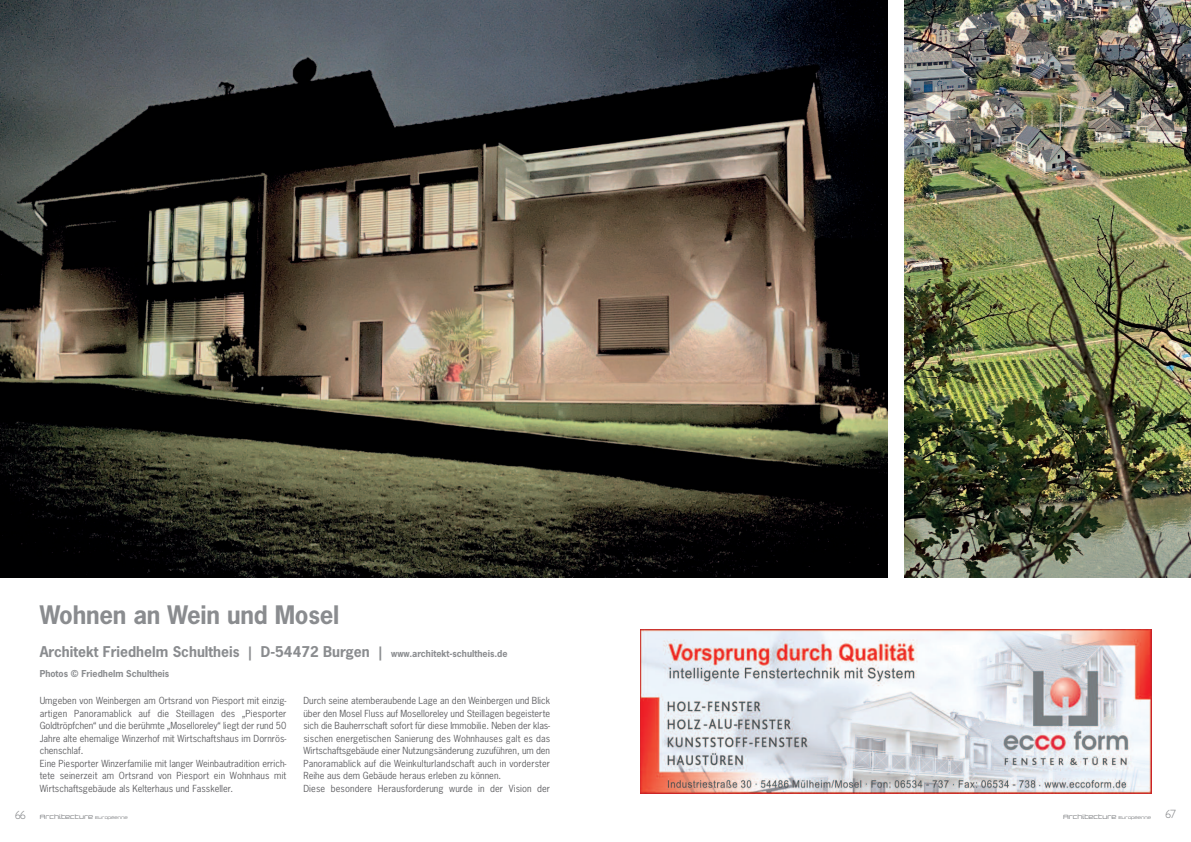
<style>
.page{position:relative;width:1191px;height:842px;background:#fff}
.page>*{position:absolute;margin:0;border:0;box-sizing:border-box;transform-origin:0 0}
.t1{font:700 24px "News Gothic LT";letter-spacing:-.01em;color:#8a8c8f}
.t2{font:700 14px "News Gothic LT";color:#8a8c8f}
.t3{font:300 12px "Gill Sans Std";color:#808285}
.t4{font:9.2px/12.5px "News Gothic LT";color:#636366}
.t5{font:700 9px "News Gothic LT";color:#8a8c8f}
.t6{font:6px "Design System C 500 R";color:#808285}
.s1{font-size:9px}
.s2{font-family:"Gill Sans Std";font-weight:300;font-size:12px}
.s3{font-size:4px}
</style>
<div class="page">
<img style="left:0;top:0;width:887px;height:577px">
<img style="left:641px;top:630px;width:510px;height:164px">
<img style="left:904px;top:0;width:287px;height:577px">
<h1 class="t1" style="left:40px;top:599px;width:301px">Wohnen an Wein und Mosel</h1>
<h2 class="t2" style="left:40px;top:642px;width:469px">Architekt Friedhelm Schultheis | D-54472 Burgen | <span class="s1">www.architekt-schultheis.de</span></h2>
<p class="t5" style="left:40px;top:668px;width:131px">Photos © Friedhelm Schultheis</p>
<p class="t4" style="left:40px;top:694px;width:248px">Umgeben von Weinbergen am Ortsrand von Piesport mit einzig&shy;artigen Panoramablick auf die Steillagen des „Piesporter Goldtröpfchen“ und die berühmte „Moselloreley“ liegt der rund 50<br>Jahre alte ehemalige Winzerhof mit Wirtschaftshaus im Dornrös&shy;chenschlaf.<br>Eine Piesporter Winzerfamilie mit langer Weinbautradition errich&shy;tete seinerzeit am Ortsrand von Piesport ein Wohnhaus mit Wirtschaftsgebäude als Kelterhaus und Fasskeller.</p>
<p class="t4" style="left:303px;top:694px;width:248px">Durch seine atemberaubende Lage an den Weinbergen und Blick über den Mosel Fluss auf Moselloreley und Steillagen begeisterte sich die Bauherrschaft sofort für diese Immobilie. Neben der klas&shy;sischen energetischen Sanierung des Wohnhauses galt es das Wirtschaftsgebäude einer Nutzungsänderung zuzuführen, um den Panoramablick auf die Weinkulturlandschaft auch in vorderster Reihe aus dem Gebäude heraus erleben zu können.<br>Diese besondere Herausforderung wurde in der Vision der</p>
<p class="t6" style="left:15px;top:813px;width:115px"><span class="s2">66</span> Architecture <span class="s3">Européenne</span></p>
<p class="t6" style="left:1063px;top:813px;width:90px">Architecture <span class="s3">Européenne</span></p>
<h3 class="t3" style="left:1165px;top:810px;width:13px">67</h3>
</div>
